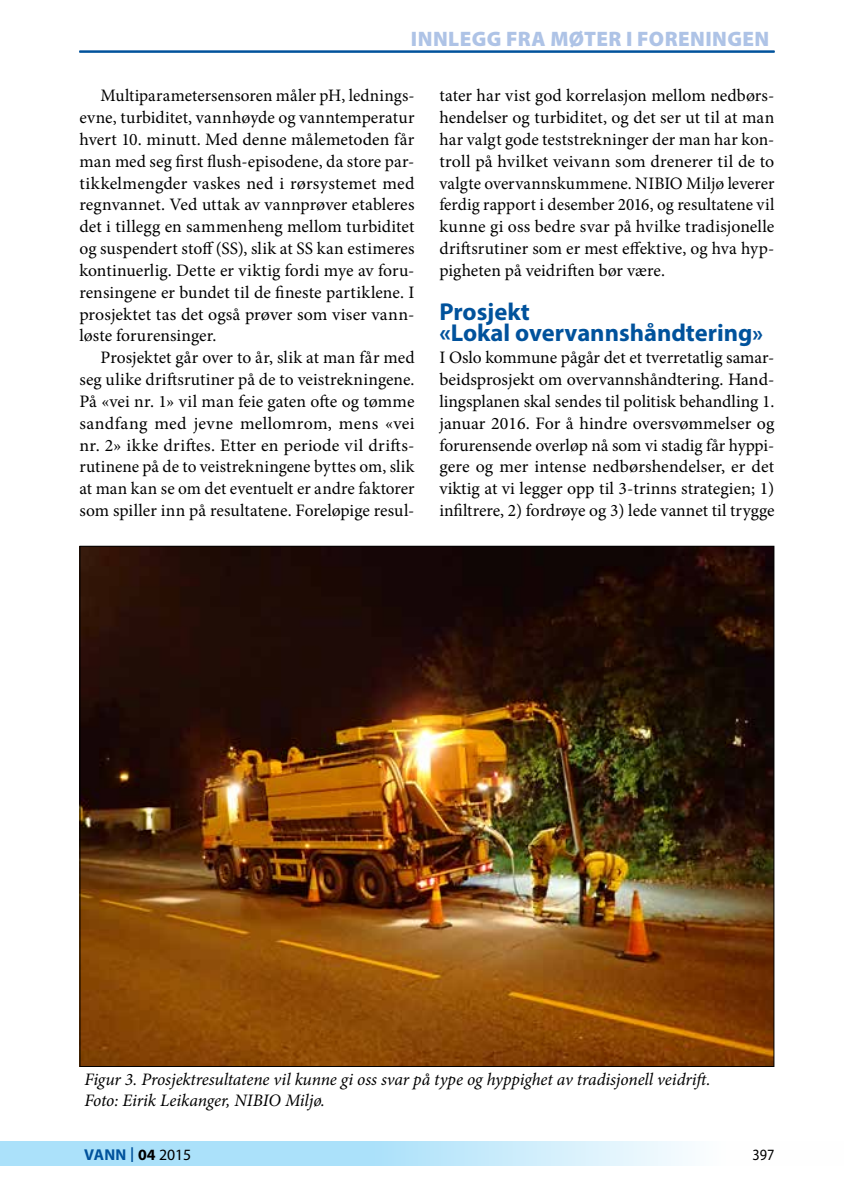
<style>
.page{position:relative;width:844px;height:1191px;background:#fff}
.page>*{position:absolute;margin:0;border:0;box-sizing:border-box;transform-origin:0 0}
.t1{font:700 24.5px/21.9px "Myriad Pro";color:#00529c}
.t2{font:900 21px "Myriad Pro";letter-spacing:.02em;color:#aec3e6}
.t3{font:17.5px/21.9px "Minion Pro";letter-spacing:.005em;color:#000;text-align:justify}
.t4{font:italic 17.5px/21px "Minion Pro";letter-spacing:-.005em;color:#000}
.t5{font:700 15.75px "Myriad Pro";letter-spacing:.01em;color:#00529c}
.t6{font:15.75px "Myriad Pro";color:#000;scale:.9 1}
.s1{font-size:22.75px}
.s2{font-weight:400;font-size:21.88px}
.s3{color:#000}
.s4{font-weight:400;color:#000}
</style>
<div class="page">
<svg style="left:1px;top:1141px;width:687px;height:25px;background:#bbe6fa"></svg>
<svg style="left:0;top:1141px;width:1px;height:25px"></svg>
<hr style="left:79px;top:51px;width:695px;height:1px;background:#00529c">
<img style="left:81px;top:548px;width:691px;height:517px">
<p class="t2" style="left:411px;top:24px;width:360px">INNLEGG FRA MØTER I FORENINGEN</p>
<p class="t3" style="left:79px;top:85px;width:336px;text-indent:21px">Multiparametersensoren måler pH, lednings&shy;evne, turbiditet, vannhøyde og vanntemperatur hvert 10. minutt. Med denne målemetoden får man med seg first flush-episodene, da store par&shy;tikkelmengder vaskes ned i rørsystemet med regnvannet. Ved uttak av vannprøver etableres det i tillegg en sammenheng mellom turbiditet og suspendert stoff (SS), slik at SS kan estimeres kontinuerlig. Dette er viktig fordi mye av foru&shy;rensingene er bundet til de fineste partiklene. I prosjektet tas det også prøver som viser vann&shy;løste forurensinger.</p>
<p class="t3" style="left:79px;top:347px;width:336px;text-align:left;text-indent:21px">Prosjektet går over to år, slik at man får med seg ulike driftsrutiner på de to veistrekningene.<br>På «vei nr. 1» vil man feie gaten ofte og tømme sandfang med jevne mellomrom, mens «vei nr. 2» ikke driftes. Etter en periode vil drifts&shy;rutinene på de to veistrekningene byttes om, slik at man kan se om det eventuelt er andre faktorer som spiller inn på resultatene. Foreløpige resul-</p>
<p class="t3" style="left:439px;top:85px;width:336px">tater har vist god korrelasjon mellom nedbørs&shy;hendelser og turbiditet, og det ser ut til at man har valgt gode teststrekninger der man har kon&shy;troll på hvilket veivann som drenerer til de to valgte overvannskummene. NIBIO Miljø leverer ferdig rapport i desember 2016, og resultatene vil kunne gi oss bedre svar på hvilke tradisjonelle driftsrutiner som er mest effektive, og hva hyp&shy;pigheten på veidriften bør være.</p>
<h1 class="t1" style="left:439px;top:299px;width:325px">Prosjekt<br>«Lokal overvannshåndtering<span class="s1">»</span></h1>
<p class="t3" style="left:439px;top:347px;width:336px">I Oslo kommune pågår det et tverretatlig samar&shy;beidsprosjekt om overvannshåndtering. Hand&shy;lingsplanen skal sendes til politisk behandling 1. januar 2016. For å hindre oversvømmelser og forurensende overløp nå som vi stadig får hyppi&shy;gere og mer intense nedbørshendelser, er det viktig at vi legger opp til 3-trinns strategien; 1) infiltrere, 2) fordrøye og 3) lede vannet til trygge</p>
<p class="t4" style="left:84px;top:1068px;width:627px">Figur 3. Prosjektresultatene vil kunne gi oss svar på type og hyppighet av tradisjonell veidrift.<br>Foto: Eirik Leikanger, NIBIO Miljø.</p>
<p class="t5" style="left:84px;top:1144px;width:109px">VANN <span class="s2">I</span> <span class="s3">04</span> <span class="s4">2015</span></p>
<p class="t6" style="left:752px;top:1145px;width:26px">397</p>
</div>
